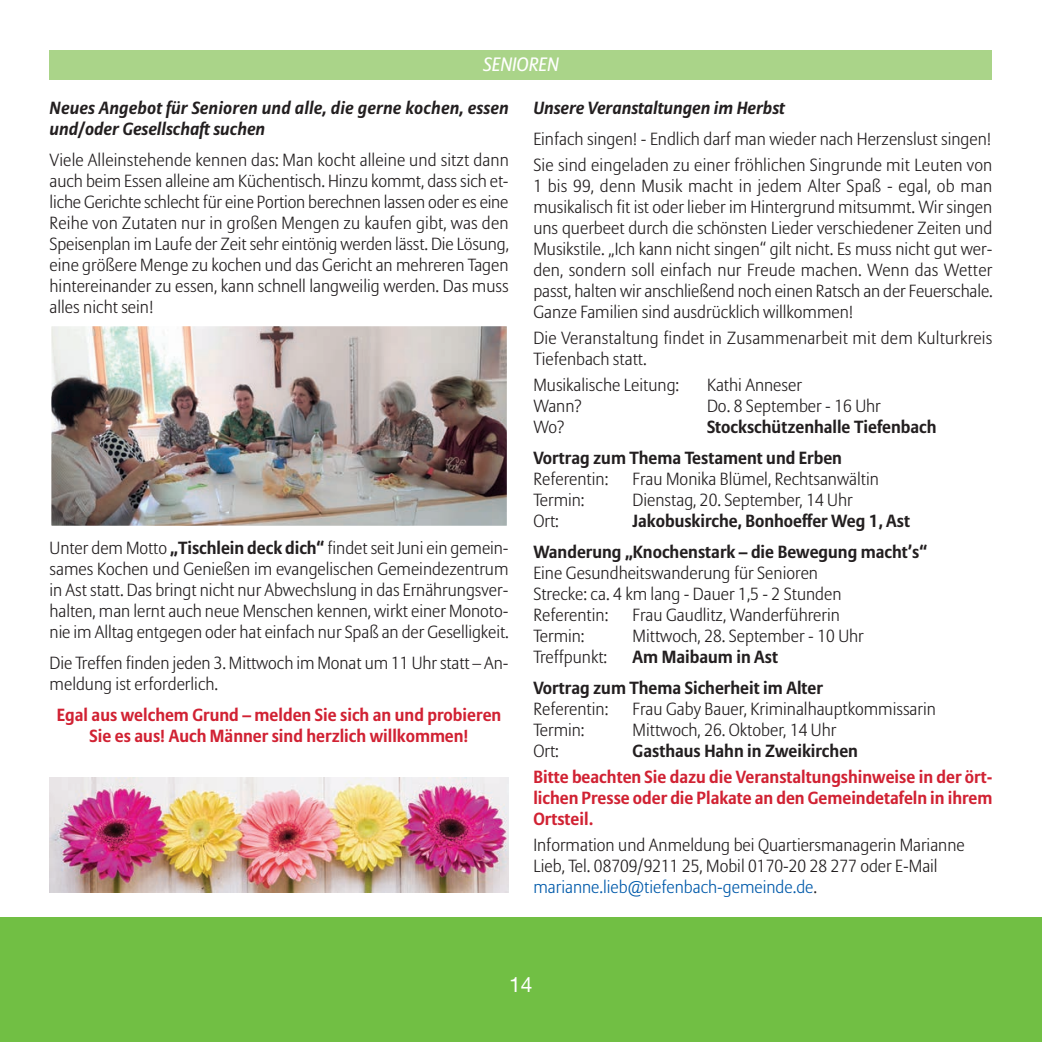
<style>
.page{position:relative;width:1042px;height:1042px;background:#fff}
.page>*{position:absolute;margin:0;border:0;box-sizing:border-box;transform-origin:0 0}
.t1{font:21px "Helvetica Neue";color:#fff}
.t2{font:italic 19.25px "Allianz Sans";color:#fff}
.t3{font:300 17.5px/21px "Allianz Sans";color:#231f20}
.t4{font:700 17.5px/31px "Allianz Sans";color:#231f20}
.t5{font:700 17.5px/21px "Allianz Sans";color:#d12233;text-align:center}
.t6{font:italic 700 17.5px/21px "Allianz Sans";color:#231f20}
.s1{font-weight:700}
.s2{color:#015aaa}
</style>
<div class="page">
<div style="left:0;top:918px;width:1042px;height:124px;background:#71bf44"></div>
<div style="left:50px;top:50px;width:942px;height:29px;background:#aad489"></div>
<img style="left:53px;top:327px;width:452px;height:197px">
<div style="left:50px;top:324px;width:458px;height:203px;border:2px solid #fff"></div>
<img style="left:49px;top:777px;width:459px;height:115px">
<p class="t2" style="left:483px;top:56px;width:77px">SENIOREN</p>
<p class="t6" style="left:533px;top:99px;width:253px">Unsere Veranstaltungen im Herbst</p>
<p class="t3" style="left:533px;top:127px;width:460px;line-height:25.9px">Einfach singen! - Endlich darf man wieder nach Herzenslust singen!<br>Sie sind eingeladen zu einer fröhlichen Singrunde mit Leuten von</p>
<p class="t3" style="left:533px;top:177px;width:461px;text-align:justify">1 bis 99, denn Musik macht in jedem Alter Spaß - egal, ob man musikalisch fit ist oder lieber im Hintergrund mitsummt. Wir singen uns querbeet durch die schönsten Lieder verschiedener Zeiten und Musikstile. „Ich kann nicht singen“ gilt nicht. Es muss nicht gut wer&shy;den, sondern soll einfach nur Freude machen. Wenn das Wetter passt, halten wir anschließend noch einen Ratsch an der Feuerschale.<br>Ganze Familien sind ausdrücklich willkommen!</p>
<p class="t3" style="left:533px;top:329px;width:460px">Die Veranstaltung findet in Zusammenarbeit mit dem Kulturkreis<br>Tiefenbach statt.</p>
<p class="t3" style="left:533px;top:376px;width:147px">Musikalische Leitung:</p>
<p class="t3" style="left:707px;top:376px;width:96px">Kathi Anneser</p>
<p class="t3" style="left:533px;top:397px;width:50px">Wann?</p>
<p class="t3" style="left:707px;top:397px;width:175px">Do. 8 September - 16 Uhr</p>
<p class="t3" style="left:533px;top:418px;width:33px">Wo?</p>
<p class="t6" style="left:50px;top:99px;width:461px">Neues Angebot für Senioren und alle, die gerne kochen, essen und/oder Gesellschaft suchen</p>
<p class="t3" style="left:50px;top:151px;width:461px;text-align:justify">Viele Alleinstehende kennen das: Man kocht alleine und sitzt dann auch beim Essen alleine am Küchentisch. Hinzu kommt, dass sich et&shy;liche Gerichte schlecht für eine Portion berechnen lassen oder es eine Reihe von Zutaten nur in großen Mengen zu kaufen gibt, was den Speisenplan im Laufe der Zeit sehr eintönig werden lässt. Die Lösung, eine größere Menge zu kochen und das Gericht an mehreren Tagen hintereinander zu essen, kann schnell langweilig werden. Das muss alles nicht sein!</p>
<p class="t4" style="left:533px;top:413px;width:405px;text-indent:174px">Stockschützenhalle Tiefenbach<br>Vortrag zum Thema Testament und Erben</p>
<p class="t3" style="left:533px;top:470px;width:76px">Referentin:</p>
<p class="t3" style="left:632px;top:470px;width:248px">Frau Monika Blümel, Rechtsanwältin</p>
<p class="t3" style="left:533px;top:491px;width:53px">Termin:</p>
<p class="t3" style="left:632px;top:491px;width:222px">Dienstag, 20. September, 14 Uhr</p>
<p class="t3" style="left:533px;top:512px;width:27px">Ort:</p>
<p class="t4" style="left:533px;top:507px;width:396px;text-indent:99px">Jakobuskirche, Bonhoeffer Weg 1, Ast<br>Wanderung „Knochenstark – die Bewegung macht’s“</p>
<p class="t3" style="left:533px;top:563px;width:310px">Eine Gesundheitswanderung für Senioren<br>Strecke: ca. 4 km lang - Dauer 1,5 - 2 Stunden<br>Referentin:</p>
<p class="t3" style="left:50px;top:539px;width:460px;text-align:justify">Unter dem Motto <span class="s1">„Tischlein deck dich“</span> findet seit Juni ein gemein&shy;sames Kochen und Genießen im evangelischen Gemeindezentrum in Ast statt. Das bringt nicht nur Abwechslung in das Ernährungsver&shy;halten, man lernt auch neue Menschen kennen, wirkt einer Monoto&shy;nie im Alltag entgegen oder hat einfach nur Spaß an der Geselligkeit.</p>
<p class="t3" style="left:50px;top:654px;width:460px">Die Treffen finden jeden 3. Mittwoch im Monat um 11 Uhr statt – An&shy;meldung ist erforderlich.</p>
<p class="t5" style="left:57px;top:706px;width:446px">Egal aus welchem Grund – melden Sie sich an und probieren<br>Sie es aus! Auch Männer sind herzlich willkommen!</p>
<p class="t3" style="left:632px;top:605px;width:209px">Frau Gaudlitz, Wanderführerin</p>
<p class="t3" style="left:533px;top:626px;width:53px">Termin:</p>
<p class="t3" style="left:632px;top:626px;width:233px">Mittwoch, 28. September - 10 Uhr</p>
<p class="t3" style="left:533px;top:647px;width:75px">Treffpunkt:</p>
<p class="t4" style="left:533px;top:642px;width:291px;text-indent:99px">Am Maibaum in Ast<br>Vortrag zum Thema Sicherheit im Alter</p>
<p class="t3" style="left:533px;top:699px;width:76px">Referentin:</p>
<p class="t3" style="left:632px;top:699px;width:305px">Frau Gaby Bauer, Kriminalhauptkommissarin</p>
<p class="t3" style="left:533px;top:720px;width:53px">Termin:</p>
<p class="t3" style="left:632px;top:720px;width:205px">Mittwoch, 26. Oktober, 14 Uhr</p>
<p class="t3" style="left:533px;top:741px;width:27px">Ort:</p>
<p class="t4" style="left:632px;top:736px;width:227px">Gasthaus Hahn in Zweikirchen</p>
<p class="t5" style="left:533px;top:767px;width:460px;text-align:justify">Bitte beachten Sie dazu die Veranstaltungshinweise in der ört&shy;lichen Presse oder die Plakate an den Gemeindetafeln in ihrem Ortsteil.</p>
<p class="t3" style="left:533px;top:835px;width:433px">Information und Anmeldung bei Quartiersmanagerin Marianne<br>Lieb, Tel. 08709/9211 25, Mobil 0170-20 28 277 oder E-Mail <span class="s2">marianne.lieb@tiefenbach-gemeinde.de</span>.</p>
<p class="t1" style="left:509px;top:977px;width:25px">14</p>
</div>
